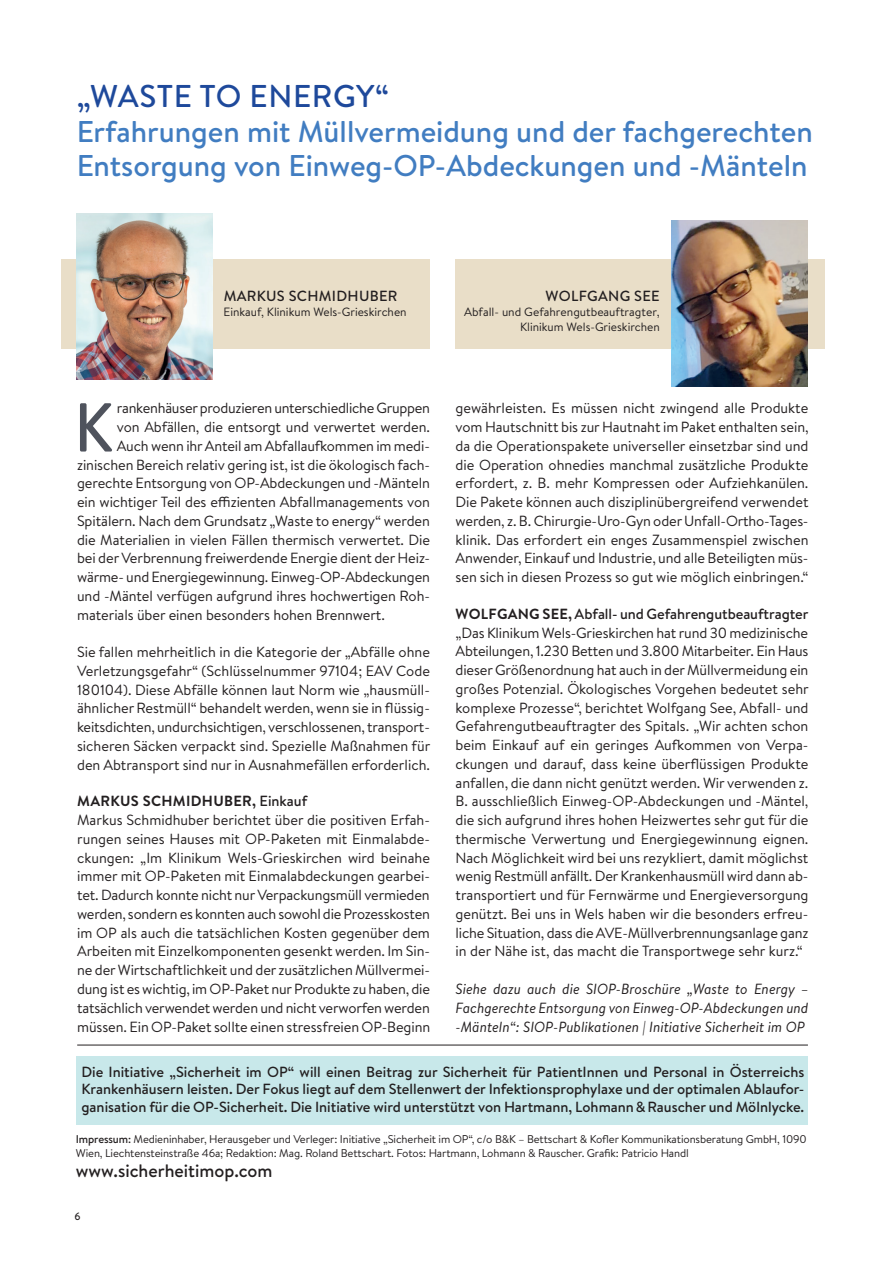
<style>
.page{position:relative;width:893px;height:1263px;background:#fff}
.page>*{position:absolute;margin:0;border:0;box-sizing:border-box;transform-origin:0 0}
.Titel{font:500 69px "Brandon Text";color:#4f535d;scale:.9 1}
.t1{font:500 31.5px "Brandon Text";letter-spacing:.02em;color:#1e499b}
.t2{font:500 30px/34.5px "Brandon Text";color:#417dc1}
.t3{font:500 18px "Brandon Text";color:#231f20}
.Brot{font:14.7px/18.8px "Brandon Text";letter-spacing:-.005em;color:#231f20;text-align:justify}
.Brot-2{font:500 14.7px/17.9px "Brandon Text";color:#231f20;text-align:justify}
.Brot-3{font:italic 14.7px/18.8px "Brandon Text";color:#231f20;text-align:justify}
.Brot-4{font:500 14.7px "Brandon Text";letter-spacing:.02em;color:#231f20}
.Brot-5{font:700 14.7px "Brandon Text";letter-spacing:.02em;color:#231f20}
.Brot-6{font:12px "Brandon Text";color:#231f20}
.t4{font:11.25px/14.2px "Brandon Text";letter-spacing:-.01em;color:#231f20}
.t5{font:500 10.5px "Brandon Text";color:#231f20}
.s1{font-weight:500}
.s2{font-weight:700}
</style>
<div class="page">
<div style="left:61px;top:259px;width:368px;height:89px;background:#e9dec8"></div>
<div style="left:455px;top:259px;width:370px;height:89px;background:#e9dec8"></div>
<div style="left:76px;top:1057px;width:731px;height:68px;background:#c8e8ea"></div>
<img style="left:77px;top:213px;width:136px;height:166px">
<img style="left:672px;top:221px;width:136px;height:166px">
<hr style="left:77px;top:1045px;width:731px;height:1px;background:#231f20">
<p class="t1" style="left:77px;top:74px;width:314px">„WASTE TO ENERGY“</p>
<p class="t2" style="left:77px;top:113px;width:738px">Erfahrungen mit Müllvermeidung und der fachgerechten<br>Entsorgung von Einweg-OP-Abdeckungen und -Mänteln</p>
<p class="Brot-4" style="left:224px;top:285px;width:175px">MARKUS SCHMIDHUBER</p>
<p class="Brot-6" style="left:224px;top:303px;width:185px">Einkauf, Klinikum Wels-Grieskirchen</p>
<p class="Brot-4" style="left:545px;top:285px;width:116px">WOLFGANG SEE</p>
<p class="Brot-6" style="left:464px;top:303px;width:197px">Abfall- und Gefahrengutbeauftragter,</p>
<p class="Brot-6" style="left:520px;top:318px;width:141px">Klinikum Wels-Grieskirchen</p>
<p class="Brot" style="left:117px;top:398px;width:315px">rankenhäuser produzieren unterschiedliche Gruppen</p>
<p class="Brot" style="left:117px;top:417px;width:315px">von Abfällen, die entsorgt und verwertet werden.</p>
<p class="Brot" style="left:117px;top:436px;width:315px">Auch wenn ihr Anteil am Abfallaufkommen im medi-</p>
<p class="Brot" style="left:77px;top:455px;width:354px">zinischen Bereich relativ gering ist, ist die ökologisch fach-</p>
<p class="Brot" style="left:77px;top:473px;width:354px">gerechte Entsorgung von OP-Abdeckungen und -Mänteln</p>
<p class="Brot" style="left:77px;top:492px;width:354px">ein wichtiger Teil des effizienten Abfallmanagements von</p>
<p class="Brot" style="left:77px;top:511px;width:354px">Spitälern. Nach dem Grundsatz „Waste to energy“ werden</p>
<p class="Brot" style="left:77px;top:530px;width:354px">die Materialien in vielen Fällen thermisch verwertet. Die</p>
<p class="Brot" style="left:77px;top:548px;width:354px">bei der Verbrennung freiwerdende Energie dient der Heiz-</p>
<p class="Brot" style="left:77px;top:567px;width:354px">wärme- und Energiegewinnung. Einweg-OP-Abdeckungen</p>
<p class="Brot" style="left:77px;top:586px;width:354px">und -Mäntel verfügen aufgrund ihres hochwertigen Roh-</p>
<p class="Brot" style="left:77px;top:605px;width:309px">materials über einen besonders hohen Brennwert.</p>
<p class="Brot" style="left:77px;top:642px;width:355px">Sie fallen mehrheitlich in die Kategorie der „Abfälle ohne Verletzungsgefahr“ (Schlüsselnummer 97104; EAV Code 180104). Diese Abfälle können laut Norm wie „hausmüll&shy;ähnlicher Restmüll“ behandelt werden, wenn sie in flüssig&shy;keitsdichten, undurchsichtigen, verschlossenen, transport&shy;sicheren Säcken verpackt sind. Spezielle Maßnahmen für den Abtransport sind nur in Ausnahmefällen erforderlich.</p>
<p class="Brot-5" style="left:77px;top:791px;width:232px">MARKUS SCHMIDHUBER, <span class="s1">Einkauf</span></p>
<p class="Brot" style="left:77px;top:810px;width:355px">Markus Schmidhuber berichtet über die positiven Erfah&shy;rungen seines Hauses mit OP-Paketen mit Einmalabde&shy;ckungen: „Im Klinikum Wels-Grieskirchen wird beinahe immer mit OP-Paketen mit Einmalabdeckungen gearbei&shy;tet. Dadurch konnte nicht nur Verpackungsmüll vermieden werden, sondern es konnten auch sowohl die Prozesskosten im OP als auch die tatsächlichen Kosten gegenüber dem Arbeiten mit Einzelkomponenten gesenkt werden. Im Sin&shy;ne der Wirtschaftlichkeit und der zusätzlichen Müllvermei&shy;dung ist es wichtig, im OP-Paket nur Produkte zu haben, die tatsächlich verwendet werden und nicht verworfen werden müssen. Ein OP-Paket sollte einen stressfreien OP-Beginn</p>
<p class="Titel" style="left:74px;top:380px;width:44px">K</p>
<p class="Brot" style="left:455px;top:398px;width:355px">gewährleisten. Es müssen nicht zwingend alle Produkte vom Hautschnitt bis zur Hautnaht im Paket enthalten sein, da die Operationspakete universeller einsetzbar sind und die Operation ohnedies manchmal zusätzliche Produkte erfordert, z. B. mehr Kompressen oder Aufziehkanülen.<br>Die Pakete können auch disziplinübergreifend verwendet werden, z. B. Chirurgie-Uro-Gyn oder Unfall-Ortho-Tages&shy;klinik. Das erfordert ein enges Zusammenspiel zwischen Anwender, Einkauf und Industrie, und alle Beteiligten müs&shy;sen sich in diesen Prozess so gut wie möglich einbringen.“</p>
<p class="Brot-2" style="left:456px;top:605px;width:354px"><span class="s2">WOLFGANG SEE,</span> Abfall- und Gefahrengutbeauftragter</p>
<p class="Brot" style="left:455px;top:623px;width:355px">„Das Klinikum Wels-Grieskirchen hat rund 30 medizinische Abteilungen, 1.230 Betten und 3.800 Mitarbeiter. Ein Haus dieser Größenordnung hat auch in der Müllvermeidung ein großes Potenzial. Ökologisches Vorgehen bedeutet sehr komplexe Prozesse“, berichtet Wolfgang See, Abfall- und Gefahrengutbeauftragter des Spitals. „Wir achten schon beim Einkauf auf ein geringes Aufkommen von Verpa&shy;ckungen und darauf, dass keine überflüssigen Produkte anfallen, die dann nicht genützt werden. Wir verwenden z.<br>B. ausschließlich Einweg-OP-Abdeckungen und -Mäntel, die sich aufgrund ihres hohen Heizwertes sehr gut für die thermische Verwertung und Energiegewinnung eignen.<br>Nach Möglichkeit wird bei uns rezykliert, damit möglichst wenig Restmüll anfällt. Der Krankenhausmüll wird dann ab&shy;transportiert und für Fernwärme und Energieversorgung genützt. Bei uns in Wels haben wir die besonders erfreu&shy;liche Situation, dass die AVE-Müllverbrennungsanlage ganz in der Nähe ist, das macht die Transportwege sehr kurz.“</p>
<p class="Brot-3" style="left:455px;top:979px;width:354px">Siehe dazu auch die SIOP-Broschüre „Waste to Energy – Fachgerechte Entsorgung von Einweg-OP-Abdeckungen und -Mänteln“: SIOP-Publikationen | Initiative Sicherheit im OP</p>
<p class="Brot-2" style="left:81px;top:1062px;width:724px">Die Initiative „Sicherheit im OP“ will einen Beitrag zur Sicherheit für PatientInnen und Personal in Österreichs Krankenhäusern leisten. Der Fokus liegt auf dem Stellenwert der Infektionsprophylaxe und der optimalen Ablaufor&shy;ganisation für die OP-Sicherheit. Die Initiative wird unterstützt von Hartmann, Lohmann&amp;Rauscher und Mölnlycke.</p>
<p class="t4" style="left:76px;top:1131px;width:732px"><span class="s1">Impressum:</span> Medieninhaber, Herausgeber und Verleger: Initiative „Sicherheit im OP“, c/o B&amp;K – Bettschart &amp; Kofler Kommunikationsberatung GmbH, 1090<br>Wien, Liechtensteinstraße 46a; Redaktion: Mag. Roland Bettschart. Fotos: Hartmann, Lohmann &amp; Rauscher. Grafik: Patricio Handl</p>
<p class="t3" style="left:76px;top:1158px;width:198px">www.sicherheitimop.com</p>
<p class="t5" style="left:74px;top:1209px;width:8px">6</p>
</div>
